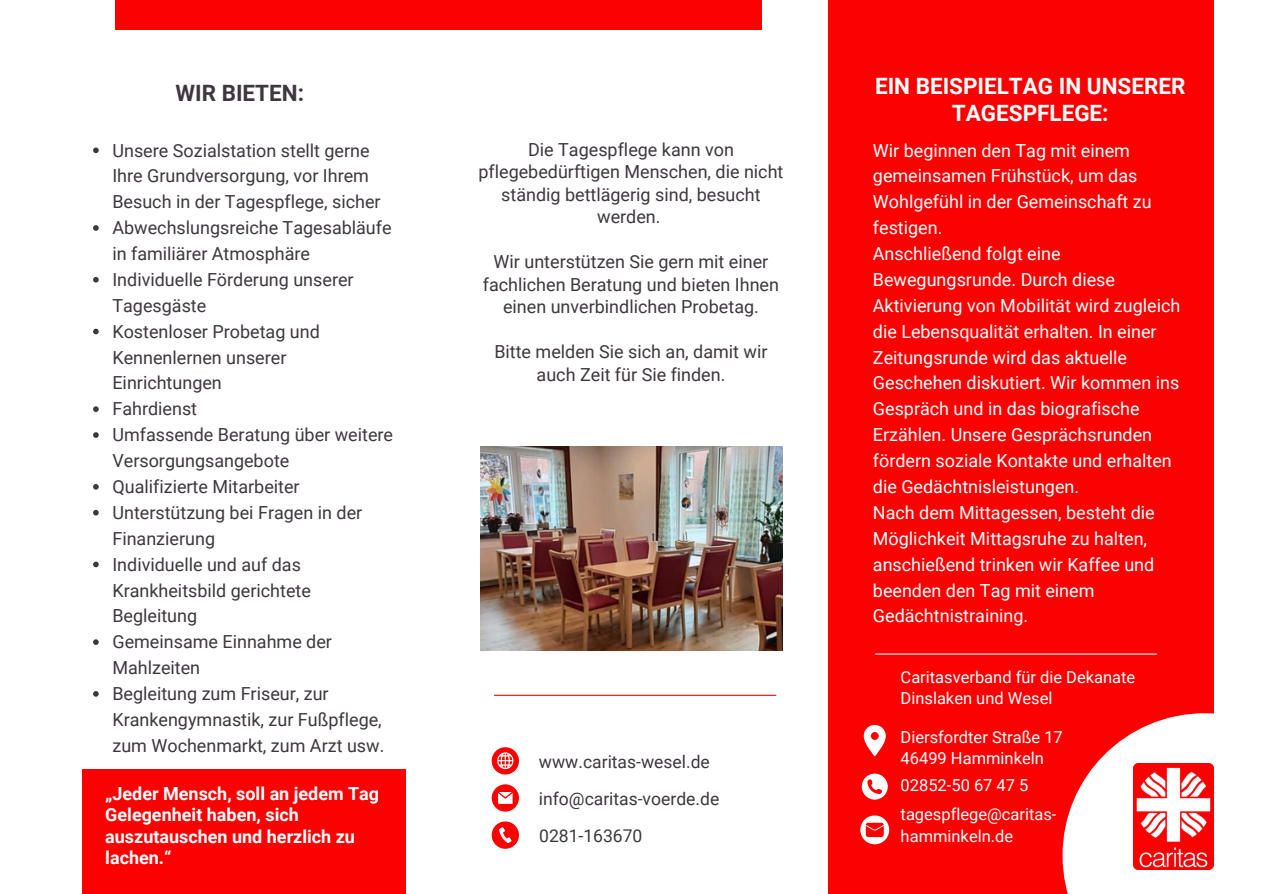
<style>
.page{position:relative;width:1263px;height:894px;background:#fff}
.page>*{position:absolute;margin:0;border:0;box-sizing:border-box;transform-origin:0 0}
.t1{font:700 22.5px/27px "Roboto";color:#fff;text-align:center}
.t2{font:700 22.5px "Roboto";color:#3f373f}
.t3{font:18px/25.8px "Roboto";color:#3f373f}
.t4{font:18px/25.8px "Roboto";color:#fff}
.t5{font:700 18px/21.3px "Roboto";color:#fff}
.t6{font:17.55px "Roboto";color:#3f373f}
.t7{font:16.5px/21.3px "Roboto";color:#fff}
</style>
<div class="page">
<div style="left:829px;top:0;width:385px;height:893px;background:#fb0102"></div>
<div style="left:116px;top:0;width:646px;height:29px;background:#fb0102"></div>
<hr style="left:875px;top:653px;width:282px;height:1px;background:#f1f1f1">
<svg style="left:1062px;top:713px;width:152px;height:180px;fill:#fff"></svg>
<svg style="left:862px;top:773px;width:26px;height:26px"></svg>
<svg style="left:864px;top:725px;width:22px;height:31px"></svg>
<img style="left:1134px;top:763px;width:80px;height:106px">
<svg style="left:492px;top:821px;width:27px;height:27px"></svg>
<svg style="left:492px;top:784px;width:27px;height:27px"></svg>
<svg style="left:492px;top:747px;width:27px;height:27px"></svg>
<img style="left:481px;top:446px;width:301px;height:204px">
<svg style="left:93px;top:147px;width:6px;height:6px"></svg>
<svg style="left:93px;top:225px;width:6px;height:6px"></svg>
<svg style="left:93px;top:277px;width:6px;height:5px"></svg>
<svg style="left:93px;top:328px;width:6px;height:6px"></svg>
<svg style="left:93px;top:406px;width:6px;height:6px"></svg>
<svg style="left:93px;top:432px;width:6px;height:5px"></svg>
<svg style="left:93px;top:484px;width:6px;height:5px"></svg>
<svg style="left:93px;top:509px;width:6px;height:6px"></svg>
<svg style="left:93px;top:561px;width:6px;height:6px"></svg>
<svg style="left:93px;top:639px;width:6px;height:5px"></svg>
<svg style="left:93px;top:691px;width:6px;height:5px"></svg>
<svg style="left:860px;top:815px;width:29px;height:29px"></svg>
<div style="left:82px;top:768px;width:323px;height:125px;background:#fb0102"></div>
<hr style="left:494px;top:694px;width:282px;height:1px;background:#fb0102">
<p class="t2" style="left:176px;top:80px;width:130px">WIR BIETEN:</p>
<p class="t3" style="left:112px;top:137px;width:270px">Unsere Sozialstation stellt gerne<br>Ihre Grundversorgung, vor Ihrem<br>Besuch in der Tagespflege, sicher</p>
<p class="t3" style="left:112px;top:215px;width:281px">Abwechslungsreiche Tagesabläufe in familiärer Atmosphäre</p>
<p class="t3" style="left:112px;top:267px;width:243px">Individuelle Förderung unserer<br>Tagesgäste</p>
<p class="t3" style="left:112px;top:318px;width:209px">Kostenloser Probetag und<br>Kennenlernen unserer<br>Einrichtungen</p>
<p class="t3" style="left:112px;top:396px;width:86px">Fahrdienst</p>
<p class="t3" style="left:112px;top:422px;width:282px">Umfassende Beratung über weitere<br>Versorgungsangebote</p>
<p class="t3" style="left:112px;top:474px;width:189px">Qualifizierte Mitarbeiter</p>
<p class="t3" style="left:112px;top:499px;width:251px">Unterstützung bei Fragen in der<br>Finanzierung</p>
<p class="t3" style="left:112px;top:551px;width:200px">Individuelle und auf das<br>Krankheitsbild gerichtete<br>Begleitung</p>
<p class="t3" style="left:112px;top:629px;width:221px">Gemeinsame Einnahme der<br>Mahlzeiten</p>
<p class="t3" style="left:112px;top:680px;width:273px">Begleitung zum Friseur, zur<br>Krankengymnastik, zur Fußpflege, zum Wochenmarkt, zum Arzt usw.</p>
<p class="t5" style="left:105px;top:782px;width:275px">„Jeder Mensch, soll an jedem Tag<br>Gelegenheit haben, sich auszutauschen und herzlich zu lachen.“</p>
<p class="t3" style="left:478px;top:138px;width:306px;line-height:22.5px;text-align:center">Die Tagespflege kann von pflegebedürftigen Menschen, die nicht ständig bettlägerig sind, besucht werden.</p>
<p class="t3" style="left:483px;top:250px;width:298px;line-height:22.5px;text-align:center">Wir unterstützen Sie gern mit einer fachlichen Beratung und bieten Ihnen einen unverbindlichen Probetag.</p>
<p class="t3" style="left:494px;top:340px;width:275px;line-height:22.5px;text-align:center">Bitte melden Sie sich an, damit wir auch Zeit für Sie finden.</p>
<p class="t6" style="left:539px;top:751px;width:172px">www.caritas-wesel.de</p>
<p class="t6" style="left:539px;top:788px;width:182px">info@caritas-voerde.de</p>
<p class="t6" style="left:539px;top:825px;width:105px">0281-163670</p>
<p class="t1" style="left:875px;top:73px;width:312px">EIN BEISPIELTAG IN UNSERER<br>TAGESPFLEGE:</p>
<p class="t4" style="left:873px;top:137px;width:266px">Wir beginnen den Tag mit einem gemeinsamen Frühstück, um das</p>
<p class="t4" style="left:873px;top:189px;width:280px">Wohlgefühl in der Gemeinschaft zu</p>
<p class="t4" style="left:873px;top:215px;width:71px">festigen.</p>
<p class="t4" style="left:873px;top:241px;width:189px">Anschließend folgt eine</p>
<p class="t4" style="left:873px;top:267px;width:309px">Bewegungsrunde. Durch diese<br>Aktivierung von Mobilität wird zugleich die Lebensqualität erhalten. In einer</p>
<p class="t4" style="left:873px;top:344px;width:256px">Zeitungsrunde wird das aktuelle</p>
<p class="t4" style="left:873px;top:370px;width:308px">Geschehen diskutiert. Wir kommen ins Gespräch und in das biografische Erzählen. Unsere Gesprächsrunden fördern soziale Kontakte und erhalten die Gedächtnisleistungen.</p>
<p class="t4" style="left:873px;top:499px;width:283px">Nach dem Mittagessen, besteht die<br>Möglichkeit Mittagsruhe zu halten, anschießend trinken wir Kaffee und beenden den Tag mit einem<br>Gedächtnistraining.</p>
<p class="t7" style="left:901px;top:666px;width:236px">Caritasverband für die Dekanate<br>Dinslaken und Wesel</p>
<p class="t7" style="left:901px;top:726px;width:164px">Diersfordter Straße 17</p>
<p class="t7" style="left:901px;top:747px;width:145px">46499 Hamminkeln</p>
<p class="t7" style="left:901px;top:774px;width:129px">02852-50 67 47 5</p>
<p class="t7" style="left:901px;top:803px;width:157px">tagespflege@caritas&shy;hamminkeln.de</p>
</div>
